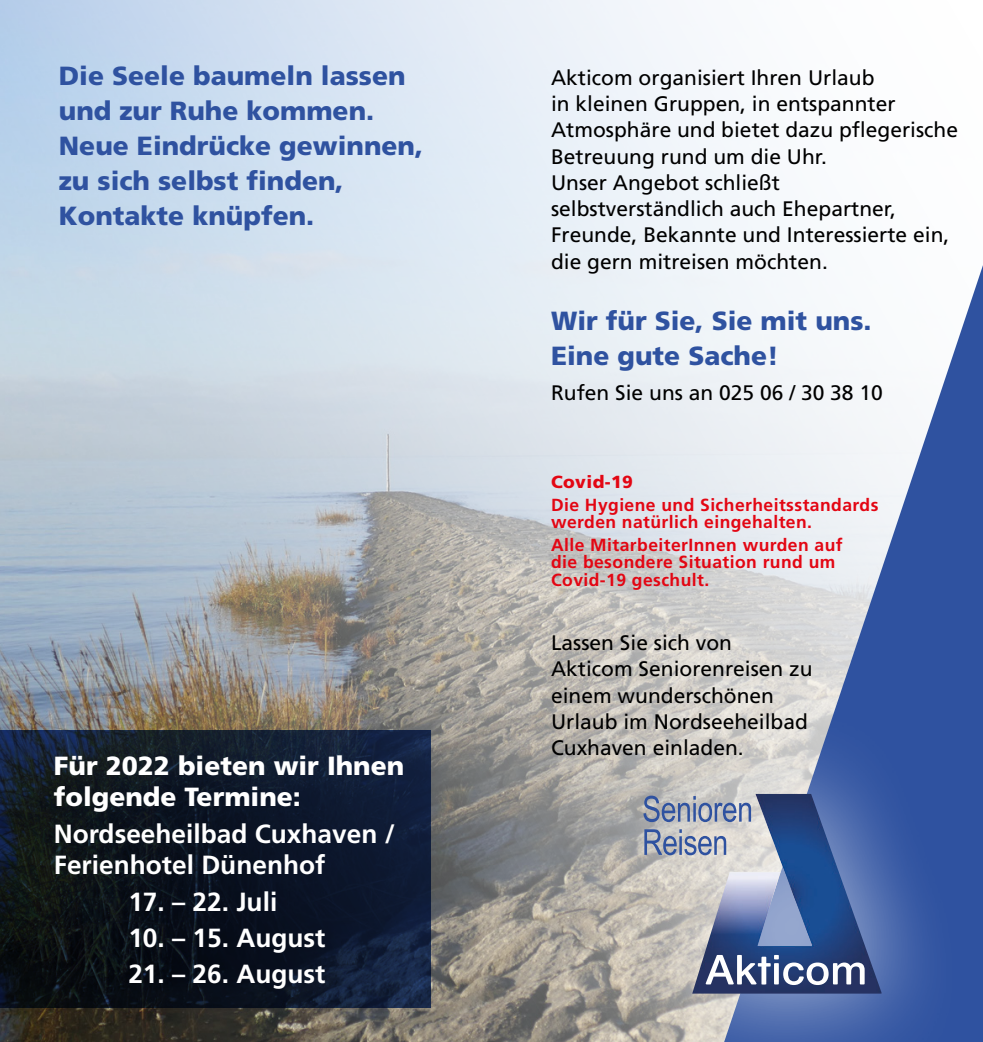
<style>
.page{position:relative;width:983px;height:1042px;background:#fff}
.page>*{position:absolute;margin:0;border:0;box-sizing:border-box;transform-origin:0 0}
.t1{font:900 26.25px/35px "Frutiger LT Std";color:#2f52a0}
.t2{font:700 26.25px/31.5px "Frutiger LT Std";color:#fff}
.t3{font:900 26.25px/31.5px "Frutiger LT Std";color:#fff}
.t4{font:21px/26.2px "Frutiger LT Std";color:#000}
.t5{font:700 17.5px/17.5px "Frutiger LT Std";letter-spacing:.025em;color:#e30613}
.t6{font:900 17.5px "Frutiger LT Std";letter-spacing:.025em;color:#e30613}
</style>
<div class="page">
<img style="left:0;top:0;width:780px;height:1042px">
<svg style="left:724px;top:265px;width:258px;height:777px"></svg>
<div style="left:558px;top:704px;width:406px;height:338px;background:#fff;opacity:.75"></div>
<img style="left:692px;top:794px;width:189px;height:199px">
<svg style="left:705px;top:955px;width:159px;height:30px"></svg>
<svg style="left:644px;top:829px;width:82px;height:26px;background:#9ba4ba"></svg>
<svg style="left:643px;top:795px;width:107px;height:27px;background:#98a1b7"></svg>
<svg style="left:0;top:730px;width:431px;height:278px;background:#0e1726"></svg>
<p class="t1" style="left:59px;top:58px;width:366px">Die Seele baumeln lassen und zur Ruhe kommen.<br>Neue Eindrücke gewinnen, zu sich selbst finden,<br>Kontakte knüpfen.</p>
<p class="t4" style="left:551px;top:64px;width:408px">Akticom organisiert Ihren Urlaub<br>in kleinen Gruppen, in entspannter Atmosphäre und bietet dazu pflegerische Betreuung rund um die Uhr.<br>Unser Angebot schließt<br>selbstverständlich auch Ehepartner, Freunde, Bekannte und Interessierte ein, die gern mitreisen möchten.</p>
<p class="t1" style="left:551px;top:303px;width:322px">Wir für Sie, Sie mit uns.<br>Eine gute Sache!</p>
<p class="t4" style="left:551px;top:379px;width:333px">Rufen Sie uns an 025 06 / 30 38 10</p>
<p class="t3" style="left:54px;top:750px;width:352px">Für 2022 bieten wir Ihnen folgende Termine:</p>
<p class="t2" style="left:54px;top:818px;width:342px">Nordseeheilbad Cuxhaven /<br>Ferienhotel Dünenhof</p>
<p class="t2" style="left:128px;top:886px;width:150px">17. – 22. Juli</p>
<p class="t2" style="left:128px;top:922px;width:198px">10. – 15. August</p>
<p class="t2" style="left:128px;top:958px;width:198px">21. – 26. August</p>
<p class="t6" style="left:551px;top:471px;width:83px">Covid-19</p>
<p class="t5" style="left:551px;top:496px;width:329px">Die Hygiene und Sicherheitsstandards werden natürlich eingehalten.</p>
<p class="t5" style="left:551px;top:536px;width:293px">Alle MitarbeiterInnen wurden auf die besondere Situation rund um<br>Covid-19 geschult.</p>
<p class="t4" style="left:551px;top:630px;width:263px">Lassen Sie sich von<br>Akticom Seniorenreisen zu einem wunderschönen<br>Urlaub im Nordseeheilbad<br>Cuxhaven einladen.</p>
</div>
